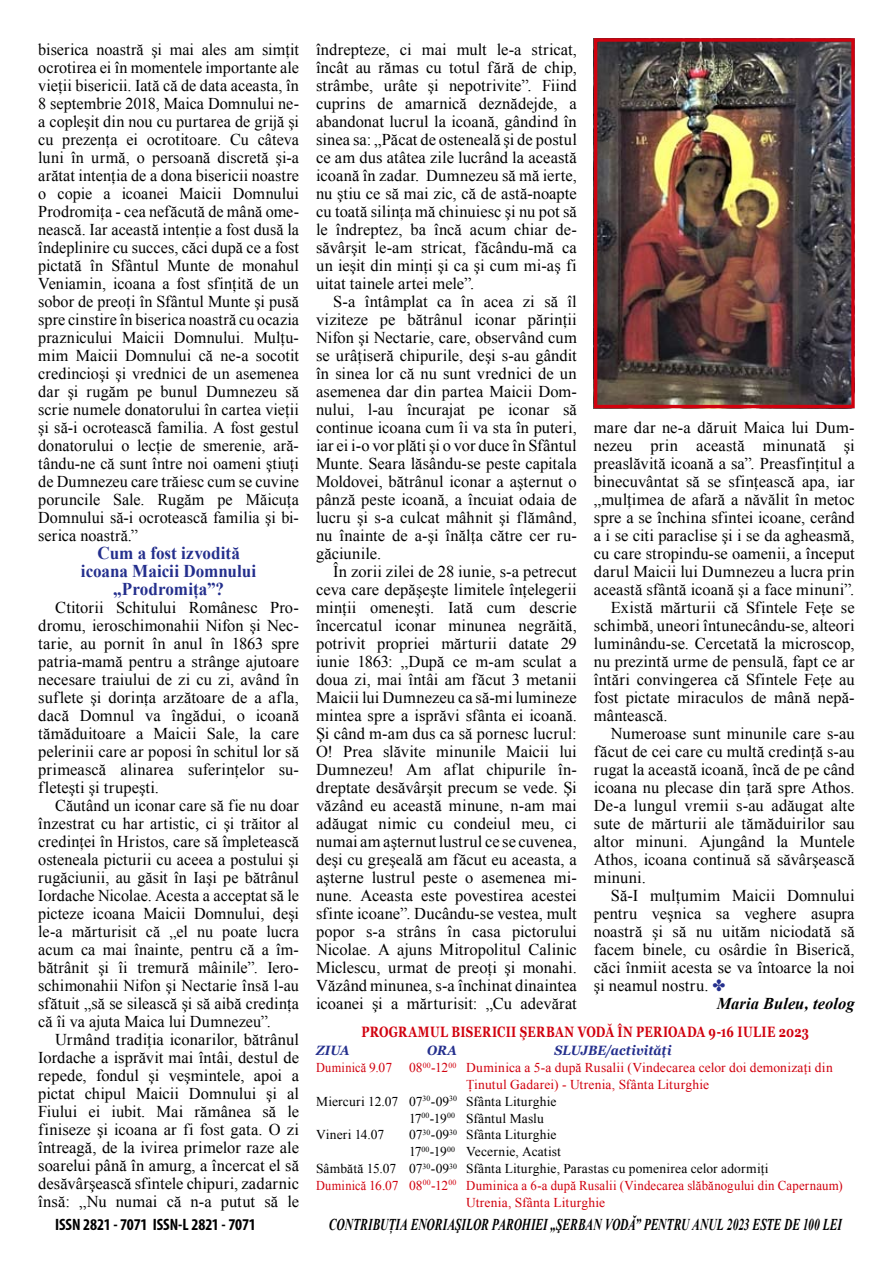
<style>
.page{position:relative;width:893px;height:1263px;background:#fff}
.page>*{position:absolute;margin:0;border:0;box-sizing:border-box;transform-origin:0 0}
.t1{font:700 18px/18px "Times New Roman";color:#242f8d;text-align:center;scale:.95 1}
.t2{font:16.5px/18px "Times New Roman";letter-spacing:.005em;color:#000;text-align:justify}
.t3{font:italic 700 16.5px "Times New Roman";color:#000;scale:.7 1}
.t4{font:700 condensed 16.5px "Myriad Pro";letter-spacing:-.01em;color:#000}
.t5{font:italic 700 16.5px "Times New Roman";color:#000}
.t6{font:700 15px "Georgia";letter-spacing:.01em;color:#d1010e;scale:.77 1}
.t7{font:13.5px "Times New Roman";letter-spacing:.01em;color:#000}
.t8{font:13.5px "Times New Roman";letter-spacing:.01em;color:#d1010e}
.t9{font:13.5px "Times New Roman";letter-spacing:.01em;color:#d1010e;scale:.91 1}
.t10{font:italic 700 13.5px "Georgia";color:#242f8d;scale:.91 1}
.s1{color:#242f8d}
</style>
<div class="page">
<img style="left:598px;top:42px;width:253px;height:362px">
<div style="left:594px;top:38px;width:261px;height:370px;border:3px solid #d1010e"></div>
<p class="t2" style="left:38px;top:40px;width:262px">biserica noastră şi mai ales am simţit ocrotirea ei în momentele importante ale vieţii bisericii. Iată că de data aceasta, în 8 septembrie 2018, Maica Domnului ne&shy;a copleşit din nou cu purtarea de grijă şi cu prezenţa ei ocrotitoare. Cu câteva luni în urmă, o persoană discretă şi-a arătat intenţia de a dona bisericii noastre o copie a icoanei Maicii Domnului Prodromiţa - cea nefăcută de mână ome&shy;nească. Iar această intenţie a fost dusă la îndeplinire cu succes, căci după ce a fost pictată în Sfântul Munte de monahul Veniamin, icoana a fost sfinţită de un sobor de preoţi în Sfântul Munte şi pusă spre cinstire în biserica noastră cu ocazia praznicului Maicii Domnului. Mulţu&shy;mim Maicii Domnului că ne-a socotit credincioşi şi vrednici de un asemenea dar şi rugăm pe bunul Dumnezeu să scrie numele donatorului în cartea vieţii şi să-i ocrotească familia. A fost gestul donatorului o lecţie de smerenie, ară&shy;tându-ne că sunt între noi oameni ştiuţi de Dumnezeu care trăiesc cum se cuvine poruncile Sale. Rugăm pe Măicuţa Domnului să-i ocrotească familia şi bi&shy;serica noastră.”</p>
<p class="t1" style="left:81px;top:543px;width:186px">Cum a fost izvodită icoana Maicii Domnului „Prodromiţa”?</p>
<p class="t2" style="left:38px;top:598px;width:262px;text-indent:17px">Ctitorii Schitului Românesc Pro&shy;dromu, ieroschimonahii Nifon şi Nec&shy;tarie, au pornit în anul în 1863 spre patria-mamă pentru a strânge ajutoare necesare traiului de zi cu zi, având în suflete şi dorinţa arzătoare de a afla, dacă Domnul va îngădui, o icoană tămăduitoare a Maicii Sale, la care pelerinii care ar poposi în schitul lor să primească alinarea suferinţelor su&shy;fleteşti şi trupeşti.</p>
<p class="t2" style="left:38px;top:796px;width:262px;text-indent:17px">Căutând un iconar care să fie nu doar înzestrat cu har artistic, ci şi trăitor al credinţei în Hristos, care să împletească osteneala picturii cu aceea a postului şi rugăciunii, au găsit în Iaşi pe bătrânul Iordache Nicolae. Acesta a acceptat să le picteze icoana Maicii Domnului, deşi le‑a mărturisit că „el nu poate lucra acum ca mai înainte, pentru că a îm&shy;bătrânit şi îi tremură mâinile”. Iero&shy;schimonahii Nifon şi Nectarie însă l-au sfătuit „să se silească şi să aibă credinţa că îi va ajuta Maica lui Dumnezeu”.</p>
<p class="t2" style="left:38px;top:1030px;width:262px;text-indent:17px">Urmând tradiţia iconarilor, bătrânul Iordache a isprăvit mai întâi, destul de repede, fondul şi veşmintele, apoi a pictat chipul Maicii Domnului şi al Fiului ei iubit. Mai rămânea să le finiseze şi icoana ar fi fost gata. O zi întreagă, de la ivirea primelor raze ale soarelui până în amurg, a încercat el să desăvârşească sfintele chipuri, zadarnic însă: „Nu numai că n-a putut să le</p>
<p class="t2" style="left:316px;top:40px;width:262px">îndrepteze, ci mai mult le-a stricat, încât au rămas cu totul fără de chip, strâmbe, urâte şi nepotrivite”. Fiind cuprins de amarnică deznădejde, a abandonat lucrul la icoană, gândind în sinea sa: „Păcat de osteneală şi de postul ce am dus atâtea zile lucrând la această icoană în zadar. Dumnezeu să mă ierte, nu ştiu ce să mai zic, că de astă-noapte cu toată silinţa mă chinuiesc şi nu pot să le îndreptez, ba încă acum chiar de&shy;săvârşit le-am stricat, făcându-mă ca un ieşit din minţi şi ca şi cum mi-aş fi uitat tainele artei mele”.</p>
<p class="t2" style="left:316px;top:292px;width:262px;text-indent:17px">S-a întâmplat ca în acea zi să îl viziteze pe bătrânul iconar părinţii Nifon şi Nectarie, care, observând cum se urâţiseră chipurile, deşi s-au gândit în sinea lor că nu sunt vrednici de un asemenea dar din partea Maicii Dom&shy;nului, l-au încurajat pe iconar să continue icoana cum îi va sta în puteri, iar ei i-o vor plăti şi o vor duce în Sfântul Munte. Seara lăsându-se peste capitala Moldovei, bătrânul iconar a aşternut o pânză peste icoană, a încuiat odaia de lucru şi s-a culcat mâhnit şi flămând, nu înainte de a-şi înălţa către cer ru&shy;găciunile.</p>
<p class="t2" style="left:316px;top:562px;width:262px;text-indent:17px">În zorii zilei de 28 iunie, s-a petrecut ceva care depăşeşte limitele înţelegerii minţii omeneşti. Iată cum descrie încercatul iconar minunea negrăită, potrivit propriei mărturii datate 29 iunie 1863: „După ce m-am sculat a doua zi, mai întâi am făcut 3 metanii Maicii lui Dumnezeu ca să-mi lumineze mintea spre a isprăvi sfânta ei icoană.<br>Şi când m-am dus ca să pornesc lucrul:<br>O! Prea slăvite minunile Maicii lui Dumnezeu! Am aflat chipurile în&shy;dreptate desăvârşit precum se vede. Şi văzând eu această minune, n-am mai adăugat nimic cu condeiul meu, ci numai am aşternut lustrul ce se cuvenea, deşi cu greşeală am făcut eu aceasta, a aşterne lustrul peste o asemenea mi&shy;nune. Aceasta este povestirea acestei sfinte icoane”. Ducându-se vestea, mult popor s-a strâns în casa pictorului Nicolae. A ajuns Mitropolitul Calinic Miclescu, urmat de preoţi şi monahi.<br>Văzând minunea, s-a închinat dinaintea icoanei şi a mărturisit: „Cu adevărat</p>
<p class="t2" style="left:594px;top:418px;width:262px">mare dar ne-a dăruit Maica lui Dum-</p>
<p class="t2" style="left:594px;top:436px;width:262px">nezeu prin această minunată şi</p>
<p class="t2" style="left:594px;top:454px;width:262px">preaslăvită icoană a sa”. Preasfinţitul a</p>
<p class="t2" style="left:594px;top:472px;width:262px">binecuvântat să se sfinţească apa, iar</p>
<p class="t2" style="left:594px;top:490px;width:262px">„mulţimea de afară a năvălit în metoc</p>
<p class="t2" style="left:594px;top:508px;width:262px">spre a se închina sfintei icoane, cerând</p>
<p class="t2" style="left:594px;top:526px;width:262px">a i se citi paraclise şi i se da agheasmă,</p>
<p class="t2" style="left:594px;top:544px;width:262px">cu care stropindu-se oamenii, a început</p>
<p class="t2" style="left:594px;top:562px;width:262px">darul Maicii lui Dumnezeu a lucra prin</p>
<p class="t2" style="left:594px;top:580px;width:262px">această sfântă icoană şi a face minuni”.</p>
<p class="t2" style="left:611px;top:598px;width:245px">Există mărturii că Sfintele Feţe se</p>
<p class="t2" style="left:594px;top:616px;width:262px">schimbă, uneori întunecându-se, alteori</p>
<p class="t2" style="left:594px;top:634px;width:262px">luminându-se. Cercetată la microscop,</p>
<p class="t2" style="left:594px;top:652px;width:262px">nu prezintă urme de pensulă, fapt ce ar</p>
<p class="t2" style="left:594px;top:670px;width:262px">întări convingerea că Sfintele Feţe au</p>
<p class="t2" style="left:594px;top:688px;width:262px">fost pictate miraculos de mână nepă-</p>
<p class="t2" style="left:594px;top:706px;width:75px">mântească.</p>
<p class="t2" style="left:611px;top:724px;width:245px">Numeroase sunt minunile care s-au</p>
<p class="t2" style="left:594px;top:742px;width:262px">făcut de cei care cu multă credinţă s-au</p>
<p class="t2" style="left:594px;top:760px;width:262px">rugat la această icoană, încă de pe când</p>
<p class="t2" style="left:594px;top:778px;width:262px">icoana nu plecase din ţară spre Athos.</p>
<p class="t2" style="left:594px;top:796px;width:262px">De-a lungul vremii s-au adăugat alte</p>
<p class="t2" style="left:594px;top:814px;width:262px">sute de mărturii ale tămăduirilor sau</p>
<p class="t2" style="left:594px;top:832px;width:262px">altor minuni. Ajungând la Muntele</p>
<p class="t2" style="left:594px;top:850px;width:262px">Athos, icoana continuă să săvârşească</p>
<p class="t2" style="left:594px;top:868px;width:53px">minuni.</p>
<p class="t2" style="left:611px;top:886px;width:245px">Să-I mulţumim Maicii Domnului</p>
<p class="t2" style="left:594px;top:904px;width:262px">pentru veşnica sa veghere asupra</p>
<p class="t2" style="left:594px;top:922px;width:262px">noastră şi să nu uităm niciodată să</p>
<p class="t2" style="left:594px;top:940px;width:262px">facem binele, cu osârdie în Biserică,</p>
<p class="t2" style="left:594px;top:958px;width:262px">căci înmiit acesta se va întoarce la noi</p>
<p class="t2" style="left:594px;top:976px;width:133px">şi neamul nostru. <span class="s1">✤</span></p>
<p class="t5" style="left:717px;top:992px;width:139px">Maria Buleu, teolog</p>
<p class="t6" style="left:362px;top:1024px;width:62px">PRO GRAMUL</p>
<p class="t6" style="left:452px;top:1024px;width:39px">BISERICII</p>
<p class="t6" style="left:520px;top:1024px;width:100px">ŞERBAN VODĂ</p>
<p class="t6" style="left:617px;top:1024px;width:250px">ÎN PERIOADA 9-16 IULIE 2023</p>
<p class="t10" style="left:316px;top:1043px;width:38px">ZIUA</p>
<p class="t10" style="left:427px;top:1043px;width:34px">ORA</p>
<p class="t10" style="left:555px;top:1043px;width:130px">SLUJBE/activităţi</p>
<p class="t9" style="left:316px;top:1059px;width:85px">Duminică 9.07</p>
<p class="t8" style="left:409px;top:1059px;width:425px">08<sup>00</sup>-12<sup>00</sup> Duminica a 5-a după Rusalii (Vindecarea celor doi demonizaţi din</p>
<p class="t8" style="left:466px;top:1075px;width:245px">Ţinutul Gadarei) - Utrenia, Sfânta Liturghie</p>
<p class="t7" style="left:316px;top:1092px;width:242px">Miercuri 12.07 07<sup>30</sup>-09<sup>30</sup> Sfânta Liturghie</p>
<p class="t7" style="left:409px;top:1109px;width:136px">17<sup>00</sup>-19<sup>00</sup> Sfântul Maslu</p>
<p class="t7" style="left:316px;top:1126px;width:70px">Vineri 14.07</p>
<p class="t7" style="left:409px;top:1126px;width:149px">07<sup>30</sup>-09<sup>30</sup> Sfânta Liturghie</p>
<p class="t7" style="left:409px;top:1143px;width:153px">17<sup>00</sup>-19<sup>00</sup> Vecernie, Acatist</p>
<p class="t7" style="left:316px;top:1159px;width:454px">Sâmbătă 15.07 07<sup>30</sup>-09<sup>30</sup> Sfânta Liturghie, Parastas cu pomenirea celor adormiţi</p>
<p class="t9" style="left:316px;top:1176px;width:580px">Duminică 16.07 08<sup>00</sup>-12<sup>00</sup> Duminica a 6-a după Rusalii (Vindecarea slăbănogului din Capernaum)</p>
<p class="t8" style="left:466px;top:1193px;width:141px">Utrenia, Sfânta Liturghie</p>
<p class="t4" style="left:55px;top:1214px;width:202px">ISSN 2821 - 7071 ISSN-L 2821 - 7071</p>
<p class="t3" style="left:329px;top:1213px;width:735px">CONTRIBUŢIA ENORIAŞILOR PAROHIEI „ŞERBAN VODĂ” PENTRU ANUL 2023 ESTE DE 100 LEI</p>
</div>
